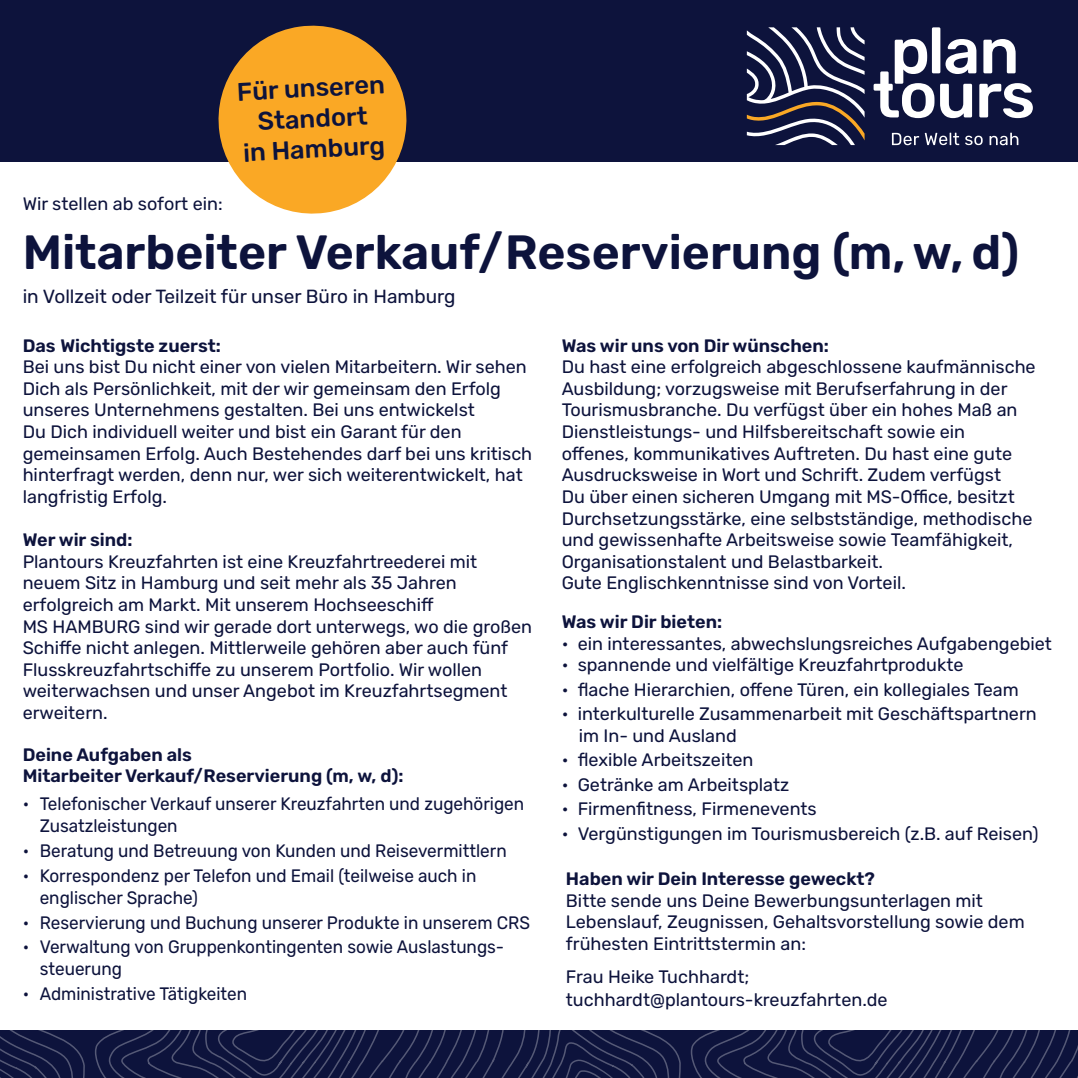
<style>
.page{position:relative;width:1078px;height:1078px;background:#fff}
.page>*{position:absolute;margin:0;border:0;box-sizing:border-box;transform-origin:0 0}
.t1{font:600 48px "Rubik";color:#0d133c}
.t2{font:500 25.4px/30.6px "Rubik";color:#0d133c;text-align:center}
.t3{font:19px "Rubik";color:#0d133c}
.t4{font:18px/21.6px "Rubik";color:#0d133c}
.t5{font:18px/22px "Rubik";color:#0d133c;scale:.95 1}
.t6{font:600 18px/21.6px "Rubik";color:#0d133c}
</style>
<div class="page">
<svg style="left:0;top:1030px;width:1077px;height:47px;background:#151b43"></svg>
<div style="left:0;top:0;width:1077px;height:162px;background:#0d133c"></div>
<svg style="left:746px;top:27px;width:286px;height:119px"></svg>
<svg style="left:218px;top:25px;width:189px;height:189px"></svg>
<p class="t2" style="left:236px;top:78px;width:149px;rotate:-3deg">Für unseren<br>Standort</p>
<p class="t2" style="left:242px;top:139px;width:144px;rotate:-3deg">in Hamburg</p>
<p class="t4" style="left:23px;top:193px;width:201px">Wir stellen ab sofort ein:</p>
<p class="t1" style="left:23px;top:216px;width:997px">Mitarbeiter Verkauf/Reservierung (m, w, d)</p>
<p class="t3" style="left:23px;top:283px;width:434px">in Vollzeit oder Teilzeit für unser Büro in Hamburg</p>
<p class="t6" style="left:23px;top:335px;width:200px">Das Wichtigste zuerst:</p>
<p class="t4" style="left:23px;top:357px;width:511px">Bei uns bist Du nicht einer von vielen Mitarbeitern. Wir sehen Dich als Persönlichkeit, mit der wir gemeinsam den Erfolg unseres Unternehmens gestalten. Bei uns entwickelst<br>Du Dich individuell weiter und bist ein Garant für den gemeinsamen Erfolg. Auch Bestehendes darf bei uns kritisch hinterfragt werden, denn nur, wer sich weiterentwickelt, hat langfristig Erfolg.</p>
<p class="t6" style="left:23px;top:530px;width:111px">Wer wir sind:</p>
<p class="t4" style="left:23px;top:551px;width:510px">Plantours Kreuzfahrten ist eine Kreuzfahrtreederei mit neuem Sitz in Hamburg und seit mehr als 35 Jahren erfolgreich am Markt. Mit unserem Hochseeschiff<br>MS HAMBURG sind wir gerade dort unterwegs, wo die großen Schiffe nicht anlegen. Mittlerweile gehören aber auch fünf Flusskreuzfahrtschiffe zu unserem Portfolio. Wir wollen weiterwachsen und unser Angebot im Kreuzfahrtsegment erweitern.</p>
<p class="t6" style="left:23px;top:744px;width:382px">Deine Aufgaben als<br>Mitarbeiter Verkauf/Reservierung (m, w, d):</p>
<p class="t5" style="left:40px;top:793px;width:511px;text-indent:-17px">• Telefonischer Verkauf unserer Kreuzfahrten und zugehörigen<br>Zusatzleistungen</p>
<p class="t5" style="left:23px;top:840px;width:511px">• Beratung und Betreuung von Kunden und Reisevermittlern</p>
<p class="t5" style="left:40px;top:865px;width:461px;text-indent:-17px">• Korrespondenz per Telefon und Email (teilweise auch in englischer Sprache)</p>
<p class="t5" style="left:23px;top:912px;width:535px">• Reservierung und Buchung unserer Produkte in unserem CRS</p>
<p class="t5" style="left:40px;top:936px;width:490px;text-indent:-17px">• Verwaltung von Gruppenkontingenten sowie Auslastungs&shy;steuerung</p>
<p class="t5" style="left:23px;top:983px;width:238px">• Administrative Tätigkeiten</p>
<p class="t6" style="left:561px;top:335px;width:269px">Was wir uns von Dir wünschen:</p>
<p class="t4" style="left:561px;top:357px;width:475px">Du hast eine erfolgreich abgeschlossene kaufmännische<br>Ausbildung; vorzugsweise mit Berufserfahrung in der<br>Tourismusbranche. Du verfügst über ein hohes Maß an</p>
<p class="t4" style="left:561px;top:422px;width:472px">Dienstleistungs- und Hilfsbereitschaft sowie ein offenes, kommunikatives Auftreten. Du hast eine gute Ausdrucksweise in Wort und Schrift. Zudem verfügst<br>Du über einen sicheren Umgang mit MS-Office, besitzt Durchsetzungsstärke, eine selbstständige, methodische und gewissenhafte Arbeitsweise sowie Teamfähigkeit, Organisationstalent und Belastbarkeit.</p>
<p class="t4" style="left:561px;top:573px;width:346px">Gute Englischkenntnisse sind von Vorteil.</p>
<p class="t6" style="left:561px;top:612px;width:162px">Was wir Dir bieten:</p>
<p class="t4" style="left:561px;top:633px;width:491px">• ein interessantes, abwechslungsreiches Aufgabengebiet</p>
<p class="t4" style="left:561px;top:655px;width:403px">• spannende und vielfältige Kreuzfahrtprodukte</p>
<p class="t4" style="left:561px;top:679px;width:458px">• flache Hierarchien, offene Türen, ein kollegiales Team</p>
<p class="t4" style="left:578px;top:704px;width:459px;text-indent:-17px">• interkulturelle Zusammenarbeit mit Geschäftspartnern im In- und Ausland</p>
<p class="t4" style="left:561px;top:750px;width:193px">• flexible Arbeitszeiten</p>
<p class="t4" style="left:561px;top:774px;width:229px">• Getränke am Arbeitsplatz</p>
<p class="t4" style="left:561px;top:799px;width:256px">• Firmenfitness, Firmenevents</p>
<p class="t4" style="left:561px;top:823px;width:478px">• Vergünstigungen im Tourismusbereich (z.B. auf Reisen)</p>
<p class="t6" style="left:566px;top:868px;width:310px">Haben wir Dein Interesse geweckt?</p>
<p class="t4" style="left:566px;top:890px;width:460px">Bitte sende uns Deine Bewerbungsunterlagen mit<br>Lebenslauf, Zeugnissen, Gehaltsvorstellung sowie dem frühesten Eintrittstermin an:</p>
<p class="t4" style="left:566px;top:966px;width:185px">Frau Heike Tuchhardt;</p>
<p class="t4" style="left:566px;top:989px;width:323px">tuchhardt@plantours-kreuzfahrten.de</p>
</div>
